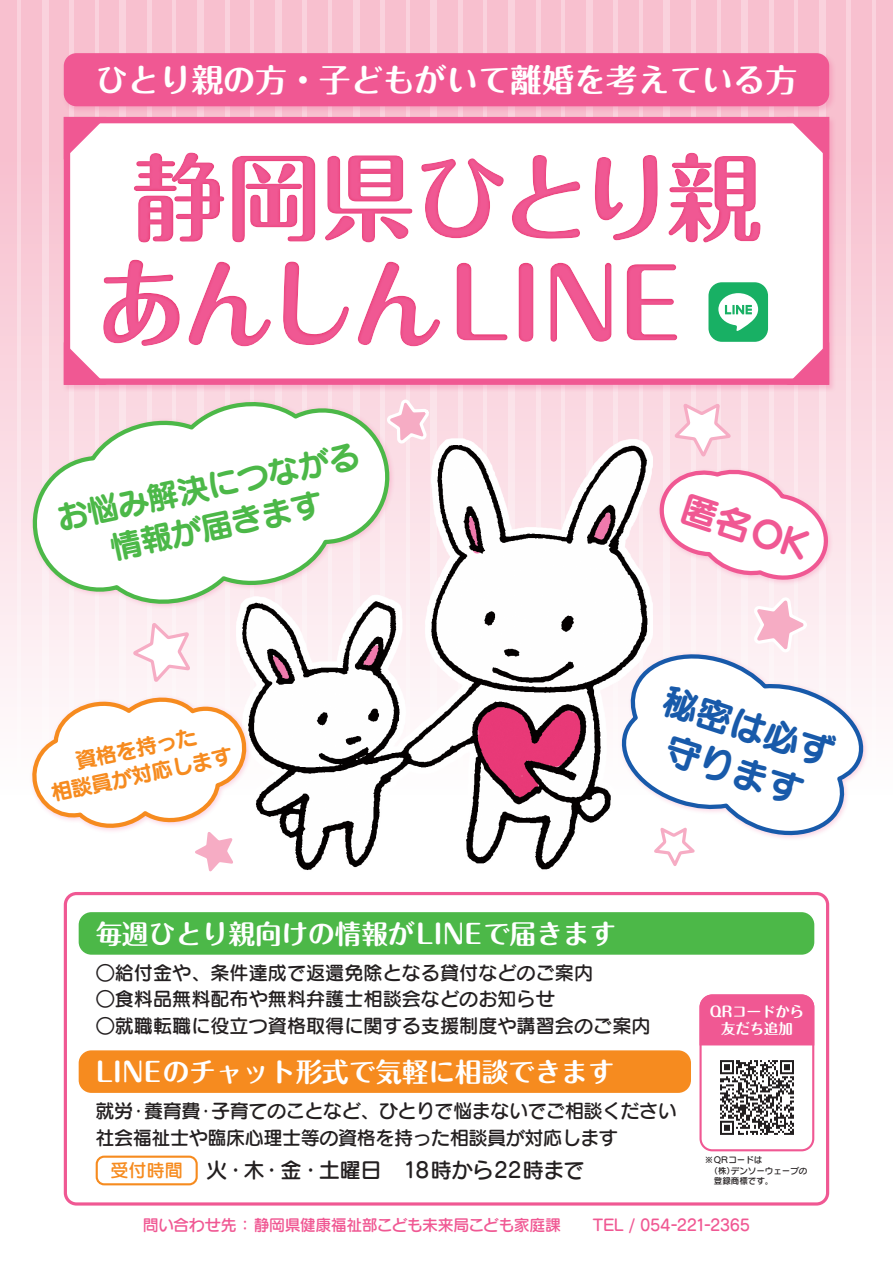
<style>
.page{position:relative;width:893px;height:1263px;background:#fff}
.page>*{position:absolute;margin:0;border:0;box-sizing:border-box;transform-origin:0 0}
.t1{font:700 95.7px/106.4px "Maru Fo Pro";letter-spacing:-.035em;color:#f05893}
.t2{font:36.6px/45.9px "Seurat Pro B";color:#185aaa;text-align:center}
.t3{font:36.6px "Seurat Pro B";color:#f05893}
.t4{font:700 31.95px "Maru Fo Pro";color:#fff}
.t5{font:31.95px/39.9px "Seurat Pro B";color:#4cb848;text-align:center}
.t6{font:700 26.55px "Maru Fo Pro";color:#fff}
.t7{font:21.3px "Seurat Pro DB";letter-spacing:-.015em;color:#231f20}
.t8{font:21.3px/26.5px "Seurat Pro B";color:#f68b1f;text-align:center}
.t9{font:19.2px "Seurat Pro DB";color:#231f20}
.t10{font:19.2px/26.5px "Seurat Pro DB";letter-spacing:-.025em;color:#231f20}
.t11{font:15.9px "Seurat Pro DB";letter-spacing:-.03em;color:#f05893}
.t12{font:700 14.4px/17.5px "Maru Fo Pro";color:#fff;text-align:center}
.t13{font:8.55px "Seurat Pro DB";color:#231f20}
.s1{font-size:18px;color:#f68b1f}
</style>
<div class="page">
<div style="left:0;top:0;width:893px;height:795px;background:linear-gradient(to bottom,#f7b7c8,#fefcfc)"></div>
<svg style="left:458px;top:0;width:4px;height:1206px"></svg>
<svg style="left:147px;top:0;width:5px;height:1206px"></svg>
<svg style="left:769px;top:0;width:4px;height:1206px"></svg>
<svg style="left:614px;top:0;width:4px;height:1206px"></svg>
<svg style="left:303px;top:0;width:4px;height:1206px"></svg>
<svg style="left:536px;top:0;width:4px;height:1206px"></svg>
<svg style="left:225px;top:0;width:4px;height:1206px"></svg>
<svg style="left:847px;top:0;width:4px;height:643px;fill:#fce5ec"></svg>
<svg style="left:70px;top:0;width:4px;height:1206px"></svg>
<svg style="left:691px;top:0;width:5px;height:1206px"></svg>
<svg style="left:380px;top:0;width:5px;height:1206px"></svg>
<hr style="left:484px;top:0;width:3px;height:1263px;background:#fff">
<hr style="left:173px;top:0;width:3px;height:1263px;background:#fff">
<hr style="left:795px;top:0;width:3px;height:1263px;background:#fff">
<svg style="left:17px;top:0;width:4px;height:795px"></svg>
<hr style="left:639px;top:0;width:3px;height:1263px;background:#fff">
<hr style="left:328px;top:0;width:3px;height:1263px;background:#fff">
<svg style="left:561px;top:0;width:4px;height:1206px"></svg>
<hr style="left:251px;top:0;width:3px;height:1263px;background:#fff">
<hr style="left:872px;top:0;width:3px;height:1263px;background:#fff">
<hr style="left:95px;top:0;width:3px;height:1263px;background:#fff">
<hr style="left:717px;top:0;width:3px;height:1263px;background:#fff">
<hr style="left:406px;top:0;width:3px;height:1263px;background:#fff">
<svg style="left:508px;top:0;width:7px;height:1206px"></svg>
<svg style="left:197px;top:0;width:7px;height:1206px"></svg>
<svg style="left:819px;top:0;width:6px;height:1206px"></svg>
<svg style="left:42px;top:0;width:6px;height:695px;fill:#fad8e1"></svg>
<svg style="left:664px;top:0;width:6px;height:1206px"></svg>
<svg style="left:353px;top:0;width:6px;height:1206px"></svg>
<svg style="left:586px;top:0;width:6px;height:1206px"></svg>
<svg style="left:275px;top:0;width:6px;height:1206px"></svg>
<svg style="left:120px;top:0;width:6px;height:1206px"></svg>
<svg style="left:741px;top:0;width:7px;height:1206px"></svg>
<svg style="left:430px;top:0;width:7px;height:1206px"></svg>
<svg style="left:131px;top:620px;width:61px;height:64px"></svg>
<svg style="left:662px;top:845px;width:34px;height:27px"></svg>
<svg style="left:385px;top:397px;width:47px;height:41px"></svg>
<svg style="left:751px;top:595px;width:58px;height:48px"></svg>
<div style="left:65px;top:893px;width:763px;height:311px;background:#fff;border-radius:11px"></div>
<div style="left:64px;top:892px;width:765px;height:313px;border:3px solid #f05893;border-radius:11px"></div>
<img style="left:231px;top:438px;width:431px;height:440px">
<div style="left:62px;top:116px;width:775px;height:276px;background:#f05893;opacity:.25"></div>
<div style="left:64px;top:117px;width:765px;height:268px;background:#fff;border:6px solid #f05893"></div>
<svg style="left:64px;top:117px;width:42px;height:42px"></svg>
<svg style="left:787px;top:117px;width:42px;height:4px"></svg>
<svg style="left:64px;top:342px;width:42px;height:43px"></svg>
<svg style="left:787px;top:359px;width:42px;height:26px"></svg>
<div style="left:69px;top:121px;width:806px;height:238px;background:#f05893;opacity:.75"></div>
<div style="left:62px;top:51px;width:775px;height:63px;background:#f05893;opacity:.25"></div>
<div style="left:64px;top:53px;width:765px;height:53px;background:#f05893;border-radius:13px"></div>
<div style="left:30px;top:399px;width:365px;height:211px;background:#f05893;opacity:.25"></div>
<svg style="left:29px;top:401px;width:364px;height:204px"></svg>
<div style="left:29px;top:695px;width:223px;height:139px;background:#f05893;opacity:.25"></div>
<svg style="left:31px;top:697px;width:217px;height:180px"></svg>
<svg style="left:612px;top:643px;width:255px;height:202px"></svg>
<svg style="left:651px;top:401px;width:180px;height:187px"></svg>
<div style="left:79px;top:912px;width:735px;height:43px;background:#4cb848;border-radius:13px"></div>
<div style="left:96px;top:1155px;width:102px;height:30px;border:2px solid #f68b1f;border-radius:7px"></div>
<div style="left:79px;top:1050px;width:612px;height:43px;background:#f68b1f;border-radius:13px"></div>
<div style="left:699px;top:994px;width:115px;height:157px;border:2px solid #f05893;border-radius:12px"></div>
<div style="left:699px;top:994px;width:115px;height:51px;background:#f05893"></div>
<img style="left:720px;top:1060px;width:74px;height:75px">
<div style="left:708px;top:282px;width:60px;height:60px;background:#18b064;border-radius:13px"></div>
<svg style="left:718px;top:293px;width:40px;height:38px"></svg>
<h3 class="t4" style="left:96px;top:54px;width:703px">ひとり親の方・子どもがいて離婚を考えている方</h3>
<h1 class="t1" style="left:93px;top:134px;width:670px;text-indent:38px">静岡県ひとり親あんしんLINE</h1>
<h3 class="t5" style="left:52px;top:497px;width:311px;rotate:-12deg">お悩み解決につながる情報が届きます</h3>
<h2 class="t3" style="left:690px;top:483px;width:132px;rotate:18deg">匿名OK</h2>
<p class="t8" style="left:43px;top:753px;width:187px;rotate:-12deg">資格を持った<br>相談員が対応します</p>
<h2 class="t2" style="left:671px;top:675px;width:180px;rotate:18deg">秘密は必ず守ります</h2>
<h3 class="t6" style="left:96px;top:912px;width:522px">毎週ひとり親向けの情報がLINEで届きます</h3>
<p class="t9" style="left:96px;top:960px;width:499px">○給付金や、条件達成で返還免除となる貸付などのご案内</p>
<p class="t9" style="left:96px;top:986px;width:461px">○食料品無料配布や無料弁護士相談会などのお知らせ</p>
<p class="t9" style="left:96px;top:1013px;width:556px">○就職転職に役立つ資格取得に関する支援制度や講習会のご案内</p>
<h3 class="t6" style="left:96px;top:1050px;width:520px">LINEのチャット形式で気軽に相談できます</h3>
<p class="t12" style="left:710px;top:1001px;width:96px">QRコードから友だち追加</p>
<p class="t10" style="left:96px;top:1097px;width:583px">就労･養育費･子育てのことなど、ひとりで悩まないでご相談ください社会福祉士や臨床心理士等の資格を持った相談員が対応します</p>
<p class="t7" style="left:111px;top:1156px;width:476px"><span class="s1">受付時間</span> 火・木・金・土曜日　18時から22時まで</p>
<p class="t13" style="left:705px;top:1154px;width:59px">※QRコードは</p>
<p class="t13" style="left:710px;top:1165px;width:99px">（株）デンソーウェーブの</p>
<p class="t13" style="left:714px;top:1175px;width:61px">登録商標です。</p>
<p class="t11" style="left:143px;top:1215px;width:609px">問い合わせ先 ： 静岡県健康福祉部こども未来局こども家庭課　　TEL / 054-221-2365</p>
</div>
